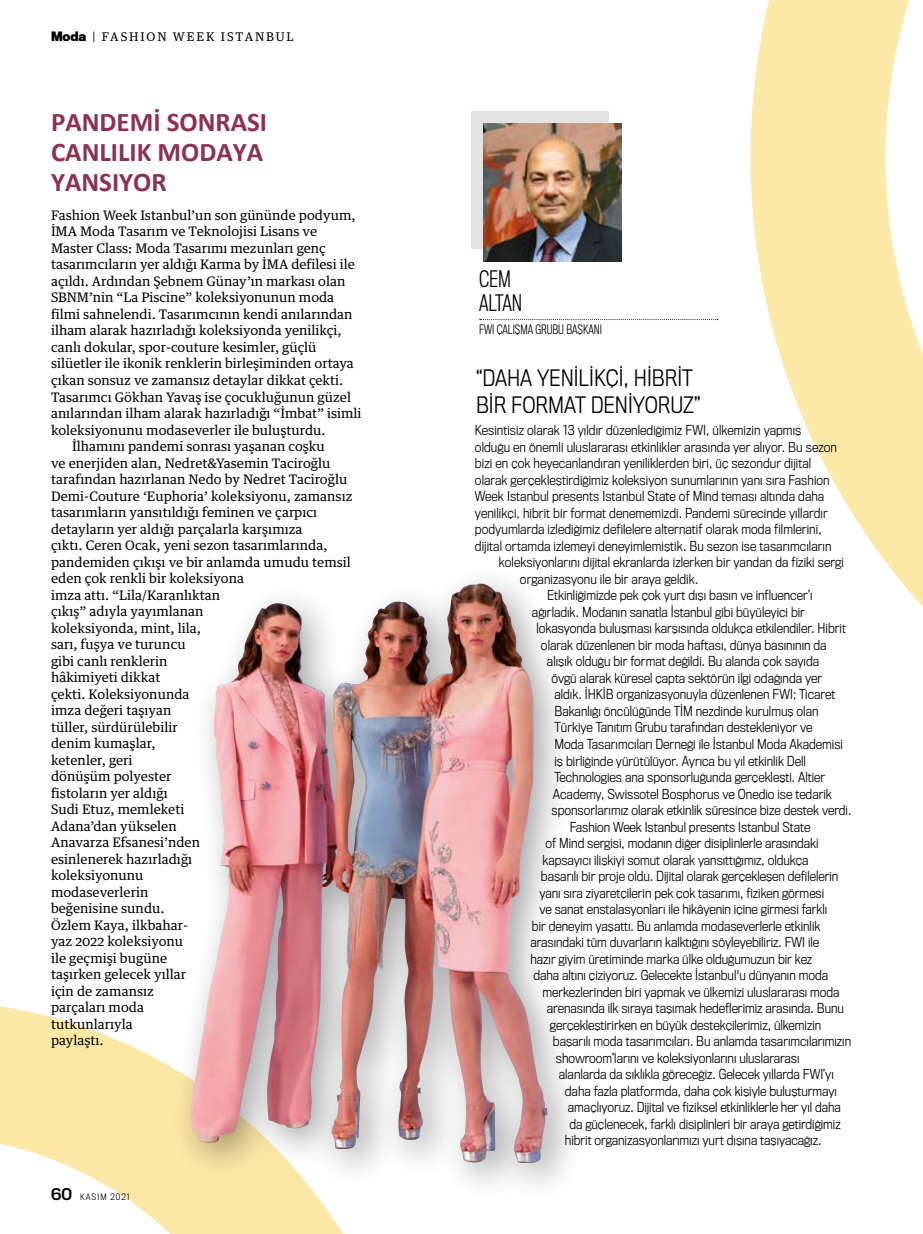
<style>
.page{position:relative;width:923px;height:1234px;background:#fff}
.page>*{position:absolute;margin:0;border:0;box-sizing:border-box;transform-origin:0 0}
.t1{font:700 27px/30px "Calibri";color:#8d3051}
.t2{font:300 21px/27px "Titling Gothic FB Narrow";color:#000}
.t3{font:300 21px/24px "Titling Gothic FB Cond";color:#000}
.t4{font:13.2px "Guardian Text Egyp";color:#000}
.t5{font:300 12.75px "Titling Gothic FB Narrow";color:#000}
.t6{font:12px "Guardian Text Egyp";letter-spacing:.155em;color:#000}
.t7{font:300 12px "Titling Gothic FB Cond";color:#000}
.t8{font:300 8.25px "Titling Gothic FB Narrow";letter-spacing:.12em;color:#000}
.s1{font-family:"Titling Gothic FB Narrow";font-weight:700}
.s2{font-family:"Titling Gothic FB Normal Standard";font-weight:400;font-size:15px}
</style>
<div class="page">
<svg style="left:750px;top:0;width:173px;height:607px"></svg>
<svg style="left:0;top:1006px;width:342px;height:227px"></svg>
<div style="left:169px;top:562px;width:417px;height:641px;background:#000;opacity:.35"></div>
<img style="left:298px;top:584px;width:178px;height:220px">
<div style="left:471px;top:111px;width:137px;height:137px;background:#e3e3e3"></div>
<img style="left:483px;top:123px;width:138px;height:138px">
<svg style="left:480px;top:319px;width:238px;height:1px"></svg>
<p class="t6" style="left:51px;top:27px;width:244px"><span class="s1">Moda</span> | FASHION WEEK ISTANBUL</p>
<h1 class="t1" style="left:51px;top:108px;width:217px">PANDEMİ SONRASI<br>CANLILIK MODAYA<br>YANSIYOR</h1>
<p class="t4" style="left:51px;top:204px;width:306px">Fashion Week Istanbul’un son gününde podyum,</p>
<p class="t4" style="left:51px;top:220px;width:268px">İMA Moda Tasarım ve Teknolojisi Lisans ve</p>
<p class="t4" style="left:51px;top:237px;width:276px">Master Class: Moda Tasarımı mezunları genç</p>
<p class="t4" style="left:51px;top:253px;width:305px">tasarımcıların yer aldığı Karma by İMA defilesi ile</p>
<p class="t4" style="left:51px;top:270px;width:296px">açıldı. Ardından Şebnem Günay’ın markası olan</p>
<p class="t4" style="left:51px;top:286px;width:285px">SBNM’nin “La Piscine” koleksiyonunun moda</p>
<p class="t4" style="left:51px;top:303px;width:303px">filmi sahnelendi. Tasarımcının kendi anılarından</p>
<p class="t4" style="left:51px;top:319px;width:292px">ilham alarak hazırladığı koleksiyonda yenilikçi,</p>
<p class="t4" style="left:51px;top:336px;width:267px">canlı dokular, spor-couture kesimler, güçlü</p>
<p class="t4" style="left:51px;top:352px;width:304px">silüetler ile ikonik renklerin birleşiminden ortaya</p>
<p class="t4" style="left:51px;top:369px;width:294px">çıkan sonsuz ve zamansız detaylar dikkat çekti.</p>
<p class="t4" style="left:51px;top:385px;width:301px">Tasarımcı Gökhan Yavaş ise çocukluğunun güzel</p>
<p class="t4" style="left:51px;top:402px;width:312px">anılarından ilham alarak hazırladığı “İmbat” isimli</p>
<p class="t4" style="left:51px;top:418px;width:276px">koleksiyonunu modaseverler ile buluşturdu.</p>
<p class="t4" style="left:72px;top:435px;width:254px">İlhamını pandemi sonrası yaşanan coşku</p>
<p class="t4" style="left:51px;top:451px;width:281px">ve enerjiden alan, Nedret&amp;Yasemin Taciroğlu</p>
<p class="t4" style="left:51px;top:468px;width:298px">tarafından hazırlanan Nedo by Nedret Taciroğlu</p>
<p class="t4" style="left:51px;top:484px;width:303px">Demi-Couture ‘Euphoria’ koleksiyonu, zamansız</p>
<p class="t4" style="left:51px;top:501px;width:268px">tasarımların yansıtıldığı feminen ve çarpıcı</p>
<p class="t4" style="left:51px;top:517px;width:253px">detayların yer aldığı parçalarla karşımıza</p>
<p class="t4" style="left:51px;top:534px;width:278px">çıktı. Ceren Ocak, yeni sezon tasarımlarında,</p>
<p class="t4" style="left:51px;top:550px;width:301px">pandemiden çıkışı ve bir anlamda umudu temsil</p>
<p class="t4" style="left:51px;top:567px;width:194px">eden çok renkli bir koleksiyona</p>
<p class="t4" style="left:51px;top:583px;width:171px">imza attı. “Lila/Karanlıktan</p>
<p class="t4" style="left:51px;top:600px;width:154px">çıkış” adıyla yayımlanan</p>
<p class="t4" style="left:51px;top:616px;width:151px">koleksiyonda, mint, lila,</p>
<p class="t4" style="left:51px;top:633px;width:136px">sarı, fuşya ve turuncu</p>
<p class="t4" style="left:51px;top:649px;width:118px">gibi canlı renklerin</p>
<p class="t4" style="left:51px;top:666px;width:111px">hâkimiyeti dikkat</p>
<p class="t4" style="left:51px;top:682px;width:140px">çekti. Koleksiyonunda</p>
<p class="t4" style="left:51px;top:699px;width:122px">imza değeri taşıyan</p>
<p class="t4" style="left:51px;top:715px;width:128px">tüller, sürdürülebilir</p>
<p class="t4" style="left:51px;top:732px;width:106px">denim kumaşlar,</p>
<p class="t4" style="left:51px;top:748px;width:83px">ketenler, geri</p>
<p class="t4" style="left:51px;top:765px;width:122px">dönüşüm polyester</p>
<p class="t4" style="left:51px;top:781px;width:118px">fistoların yer aldığı</p>
<p class="t4" style="left:51px;top:798px;width:135px">Sudi Etuz, memleketi</p>
<p class="t4" style="left:51px;top:814px;width:127px">Adana’dan yükselen</p>
<p class="t4" style="left:51px;top:831px;width:150px">Anavarza Efsanesi’nden</p>
<p class="t4" style="left:51px;top:847px;width:143px">esinlenerek hazırladığı</p>
<p class="t4" style="left:51px;top:864px;width:94px">koleksiyonunu</p>
<p class="t4" style="left:51px;top:880px;width:99px">modaseverlerin</p>
<p class="t4" style="left:51px;top:897px;width:115px">beğenisine sundu.</p>
<p class="t4" style="left:51px;top:913px;width:138px">Özlem Kaya, ilkbahar-</p>
<p class="t4" style="left:51px;top:930px;width:134px">yaz 2022 koleksiyonu</p>
<p class="t4" style="left:51px;top:946px;width:118px">ile geçmişi bugüne</p>
<p class="t4" style="left:51px;top:963px;width:137px">taşırken gelecek yıllar</p>
<p class="t4" style="left:51px;top:979px;width:104px">için de zamansız</p>
<p class="t4" style="left:51px;top:996px;width:95px">parçaları moda</p>
<p class="t4" style="left:51px;top:1012px;width:83px">tutkunlarıyla</p>
<p class="t4" style="left:51px;top:1029px;width:54px">paylaştı.</p>
<p class="t8" style="left:51px;top:1191px;width:80px"><span class="s2">60</span> KASIM 2021</p>
<h2 class="t3" style="left:479px;top:267px;width:44px">CEM<br>ALTAN</h2>
<p class="t7" style="left:479px;top:322px;width:124px">FWI ÇALIŞMA GRUBU BAŞKANI</p>
<h2 class="t2" style="left:476px;top:364px;width:226px">“DAHA YENİLİKÇİ, HİBRİT<br>BİR FORMAT DENİYORUZ”</h2>
<p class="t5" style="left:475px;top:423px;width:328px">Kesintisiz olarak 13 yıldır düzenlediğimiz FWI, ülkemizin yapmış</p>
<p class="t5" style="left:475px;top:439px;width:363px">olduğu en önemli uluslararası etkinlikler arasında yer alıyor. Bu sezon</p>
<p class="t5" style="left:475px;top:456px;width:338px">bizi en çok heyecanlandıran yeniliklerden biri, üç sezondur dijital</p>
<p class="t5" style="left:475px;top:472px;width:356px">olarak gerçekleştirdiğimiz koleksiyon sunumlarının yanı sıra Fashion</p>
<p class="t5" style="left:475px;top:489px;width:351px">Week Istanbul presents Istanbul State of Mind teması altında daha</p>
<p class="t5" style="left:475px;top:505px;width:354px">yenilikçi, hibrit bir format denememizdi. Pandemi sürecinde yıllardır</p>
<p class="t5" style="left:475px;top:522px;width:348px">podyumlarda izlediğimiz defilelere alternatif olarak moda filmlerini,</p>
<p class="t5" style="left:475px;top:538px;width:358px">dijital ortamda izlemeyi deneyimlemiştik. Bu sezon ise tasarımcıların</p>
<p class="t5" style="left:499px;top:555px;width:346px">koleksiyonlarını dijital ekranlarda izlerken bir yandan da fiziki sergi</p>
<p class="t5" style="left:520px;top:571px;width:180px">organizasyonu ile bir araya geldik.</p>
<p class="t5" style="left:547px;top:588px;width:267px">Etkinliğimizde pek çok yurt dışı basın ve influencer’ı</p>
<p class="t5" style="left:532px;top:604px;width:274px">ağırladık. Modanın sanatla İstanbul gibi büyüleyici bir</p>
<p class="t5" style="left:536px;top:621px;width:311px">lokasyonda buluşması karşısında oldukça etkilendiler. Hibrit</p>
<p class="t5" style="left:541px;top:637px;width:287px">olarak düzenlenen bir moda haftası, dünya basınının da</p>
<p class="t5" style="left:547px;top:654px;width:274px">alışık olduğu bir format değildi. Bu alanda çok sayıda</p>
<p class="t5" style="left:551px;top:670px;width:272px">övgü alarak küresel çapta sektörün ilgi odağında yer</p>
<p class="t5" style="left:554px;top:687px;width:282px">aldık. İHKİB organizasyonuyla düzenlenen FWI; Ticaret</p>
<p class="t5" style="left:554px;top:703px;width:265px">Bakanlığı öncülüğünde TİM nezdinde kurulmuş olan</p>
<p class="t5" style="left:554px;top:720px;width:259px">Türkiye Tanıtım Grubu tarafından destekleniyor ve</p>
<p class="t5" style="left:554px;top:736px;width:290px">Moda Tasarımcıları Derneği ile İstanbul Moda Akademisi</p>
<p class="t5" style="left:554px;top:753px;width:253px">iş birliğinde yürütülüyor. Ayrıca bu yıl etkinlik Dell</p>
<p class="t5" style="left:554px;top:769px;width:272px">Technologies ana sponsorluğunda gerçekleşti. Altier</p>
<p class="t5" style="left:553px;top:786px;width:280px">Academy, Swissotel Bosphorus ve Onedio ise tedarik</p>
<p class="t5" style="left:551px;top:802px;width:301px">sponsorlarımız olarak etkinlik süresince bize destek verdi.</p>
<p class="t5" style="left:570px;top:819px;width:242px">Fashion Week Istanbul presents Istanbul State</p>
<p class="t5" style="left:545px;top:835px;width:274px">of Mind sergisi, modanın diğer disiplinlerle arasındaki</p>
<p class="t5" style="left:542px;top:852px;width:267px">kapsayıcı ilişkiyi somut olarak yansıttığımız, oldukça</p>
<p class="t5" style="left:541px;top:868px;width:299px">başarılı bir proje oldu. Dijital olarak gerçekleşen defilelerin</p>
<p class="t5" style="left:539px;top:885px;width:286px">yanı sıra ziyaretçilerin pek çok tasarımı, fiziken görmesi</p>
<p class="t5" style="left:539px;top:901px;width:289px">ve sanat enstalasyonları ile hikâyenin içine girmesi farklı</p>
<p class="t5" style="left:532px;top:918px;width:290px">bir deneyim yaşattı. Bu anlamda modaseverlerle etkinlik</p>
<p class="t5" style="left:530px;top:934px;width:290px">arasındaki tüm duvarların kalktığını söyleyebiliriz. FWI ile</p>
<p class="t5" style="left:530px;top:951px;width:283px">hazır giyim üretiminde marka ülke olduğumuzun bir kez</p>
<p class="t5" style="left:533px;top:967px;width:296px">daha altını çiziyoruz. Gelecekte İstanbul'u dünyanın moda</p>
<p class="t5" style="left:542px;top:984px;width:299px">merkezlerinden biri yapmak ve ülkemizi uluslararası moda</p>
<p class="t5" style="left:547px;top:1000px;width:298px">arenasında ilk sıraya taşımak hedeflerimiz arasında. Bunu</p>
<p class="t5" style="left:550px;top:1017px;width:273px">gerçekleştirirken en büyük destekçilerimiz, ülkemizin</p>
<p class="t5" style="left:553px;top:1033px;width:300px">başarılı moda tasarımcıları. Bu anlamda tasarımcılarımızın</p>
<p class="t5" style="left:556px;top:1050px;width:245px">showroom’larını ve koleksiyonlarını uluslararası</p>
<p class="t5" style="left:559px;top:1066px;width:276px">alanlarda da sıklıkla göreceğiz. Gelecek yıllarda FWI’yı</p>
<p class="t5" style="left:565px;top:1083px;width:274px">daha fazla platformda, daha çok kişiyle buluşturmayı</p>
<p class="t5" style="left:568px;top:1099px;width:274px">amaçlıyoruz. Dijital ve fiziksel etkinliklerle her yıl daha</p>
<p class="t5" style="left:569px;top:1116px;width:273px">da güçlenecek, farklı disiplinleri bir araya getirdiğimiz</p>
<p class="t5" style="left:565px;top:1132px;width:258px">hibrit organizasyonlarımızı yurt dışına taşıyacağız.</p>
</div>
